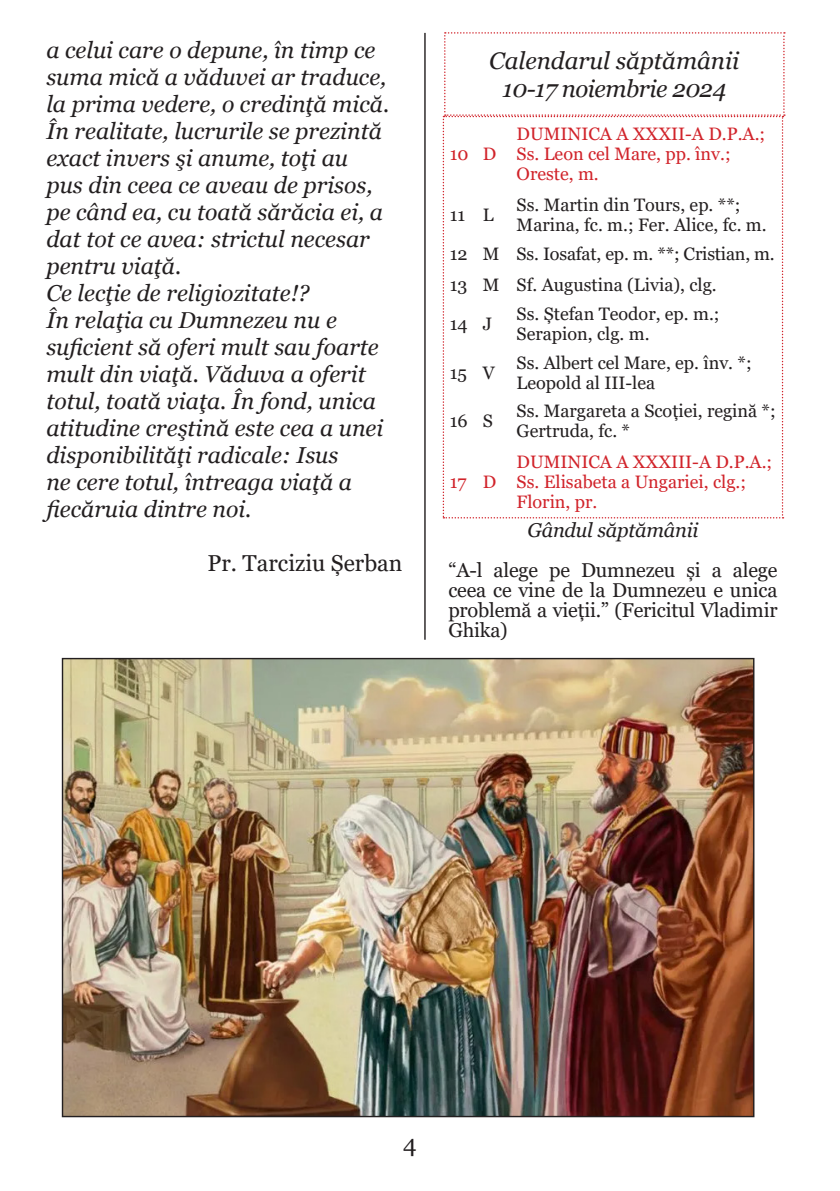
<style>
.page{position:relative;width:840px;height:1191px;background:#fff}
.page>*{position:absolute;margin:0;border:0;box-sizing:border-box;transform-origin:0 0}
.t1{font:italic 24px "Georgia";color:#231f20}
.t2{font:italic 24px "Georgia";letter-spacing:-.02em;color:#231f20}
.t3{font:24px "Georgia";color:#231f20}
.t4{font:italic 23px/27px "Georgia";color:#231f20}
.t5{font:23px "Georgia";color:#231f20}
.t6{font:20px/20px "Georgia";letter-spacing:-.01em;color:#231f20;text-align:justify}
.t7{font:italic 20px "Georgia";letter-spacing:-.01em;color:#231f20}
.t8{font:18px/20px "Georgia";color:#231f20}
.t9{font:18px/20px "Georgia";color:#d1232a}
</style>
<div class="page">
<img style="left:64px;top:660px;width:688px;height:455px">
<svg style="left:442px;top:32px;width:342px;height:486px"></svg>
<hr style="left:424px;top:33px;width:1px;height:606px;background:#231f20">
<p class="t4" style="left:46px;top:37px;width:344px">a celui care o depune, în timp ce suma mică a văduvei ar traduce, la prima vedere, o credinţă mică.<br>În realitate, lucrurile se prezintă exact invers şi anume, toţi au pus din ceea ce aveau de prisos, pe când ea, cu toată sărăcia ei, a dat tot ce avea: strictul necesar pentru viaţă.</p>
<p class="t4" style="left:46px;top:280px;width:338px">Ce lecţie de religiozitate!?<br>În relaţia cu Dumnezeu nu e suficient să oferi mult sau foarte mult din viaţă. Văduva a oferit totul, toată viaţa. În fond, unica atitudine creştină este cea a unei disponibilităţi radicale: Isus<br>ne cere totul, întreaga viaţă a fiecăruia dintre noi.</p>
<p class="t5" style="left:207px;top:549px;width:196px">Pr. Tarciziu Șerban</p>
<p class="t1" style="left:489px;top:45px;width:251px">Calendarul săptămânii</p>
<p class="t2" style="left:502px;top:74px;width:225px">10-17 noiembrie 2024</p>
<p class="t9" style="left:449px;top:145px;width:20px">10</p>
<p class="t9" style="left:482px;top:145px;width:15px">D</p>
<p class="t9" style="left:516px;top:125px;width:250px">DUMINICA A XXXII-A D.P.A.;<br>Ss. Leon cel Mare, pp. înv.;<br>Oreste, m.</p>
<p class="t8" style="left:449px;top:205px;width:17px">11</p>
<p class="t8" style="left:482px;top:205px;width:12px">L</p>
<p class="t8" style="left:516px;top:195px;width:251px">Ss. Martin din Tours, ep. **;<br>Marina, fc. m.; Fer. Alice, fc. m.</p>
<p class="t8" style="left:449px;top:244px;width:19px">12</p>
<p class="t8" style="left:482px;top:244px;width:18px">M</p>
<p class="t8" style="left:516px;top:244px;width:259px">Ss. Iosafat, ep. m. **; Cristian, m.</p>
<p class="t8" style="left:449px;top:275px;width:19px">13</p>
<p class="t8" style="left:482px;top:275px;width:18px">M</p>
<p class="t8" style="left:516px;top:275px;width:201px">Sf. Augustina (Livia), clg.</p>
<p class="t8" style="left:449px;top:314px;width:19px">14</p>
<p class="t8" style="left:482px;top:314px;width:11px">J</p>
<p class="t8" style="left:516px;top:304px;width:204px">Ss. Ștefan Teodor, ep. m.;<br>Serapion, clg. m.</p>
<p class="t8" style="left:449px;top:363px;width:19px">15</p>
<p class="t8" style="left:482px;top:363px;width:14px">V</p>
<p class="t8" style="left:516px;top:353px;width:236px">Ss. Albert cel Mare, ep. înv. *;<br>Leopold al III-lea</p>
<p class="t8" style="left:449px;top:411px;width:19px">16</p>
<p class="t8" style="left:482px;top:411px;width:12px">S</p>
<p class="t8" style="left:516px;top:401px;width:260px">Ss. Margareta a Scoției, regină *;<br>Gertruda, fc. *</p>
<p class="t9" style="left:449px;top:472px;width:18px">17</p>
<p class="t9" style="left:482px;top:472px;width:15px">D</p>
<p class="t9" style="left:516px;top:452px;width:257px">DUMINICA A XXXIII-A D.P.A.;<br>Ss. Elisabeta a Ungariei, clg.;<br>Florin, pr.</p>
<p class="t7" style="left:527px;top:518px;width:172px">Gândul săptămânii</p>
<p class="t6" style="left:448px;top:561px;width:330px">“A-l alege pe Dumnezeu și a alege ceea ce vine de la Dumnezeu e unica problemă a vieții.” (Fericitul Vladimir Ghika)</p>
<p class="t3" style="left:403px;top:1129px;width:15px">4</p>
</div>
